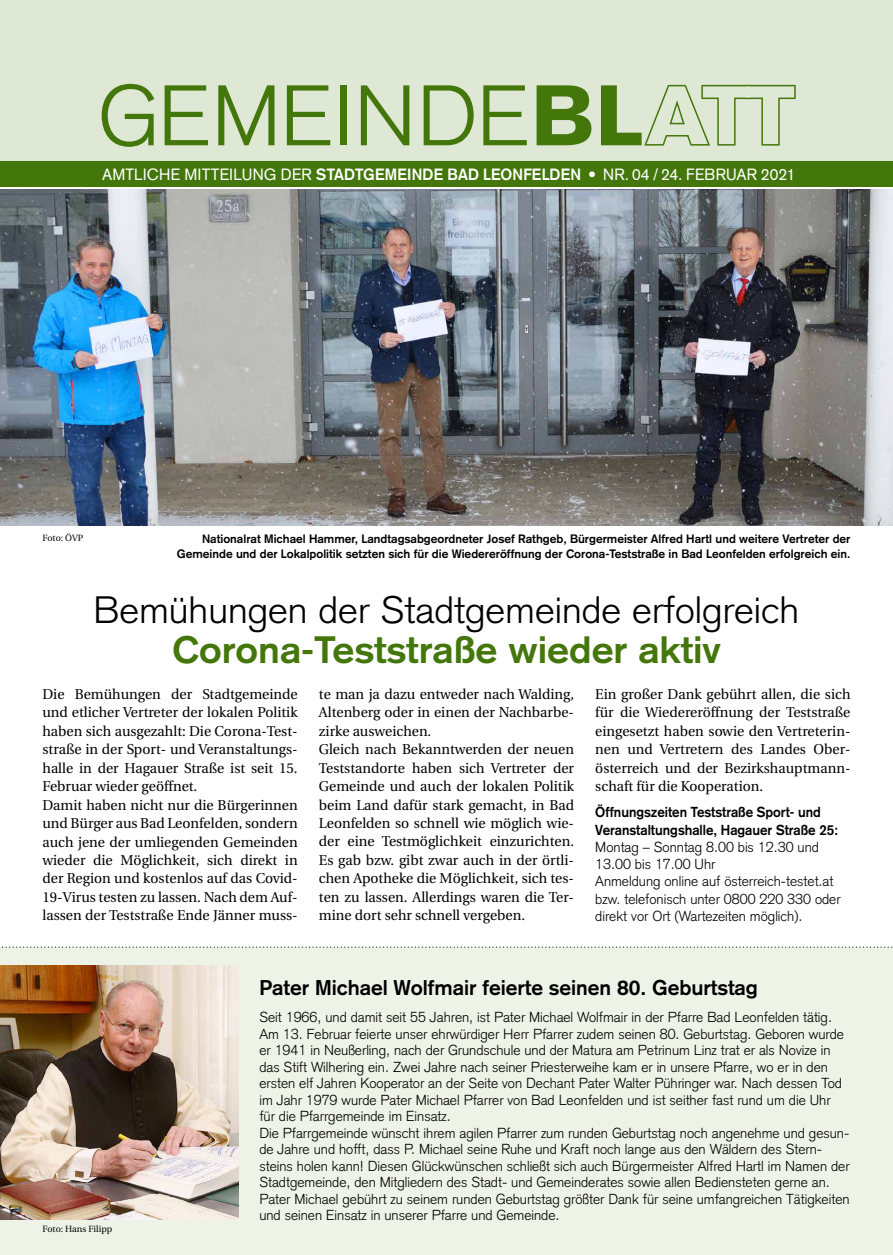
<style>
.page{position:relative;width:893px;height:1255px;background:#fff}
.page>*{position:absolute;margin:0;border:0;box-sizing:border-box;transform-origin:0 0}
.t1{font:300 84.15px "Basic Commercial LT";color:#44770b;scale:1.06 1}
.t2{font:300 37.5px "Basic Commercial LT";color:#000;scale:1.05 1}
.t3{font:700 37.5px "Basic Commercial LT";color:#44770b;scale:1.05 1}
.t4{font:700 21px "Basic Commercial LT";color:#000}
.t5{font:16.05px "Basic Commercial LT";letter-spacing:.01em;color:#fff}
.t6{font:300 14.25px/16.5px "Basic Commercial LT";color:#000}
.t7{font:14.25px/18.5px "Utopia";color:#000}
.t8{font:700 14.25px/17.2px "Basic Commercial LT";color:#000;scale:.94 1}
.t9{font:700 12px/15px "Basic Commercial LT";color:#000;text-align:right}
.t10{font:9px "Utopia";color:#000}
.s1{font-weight:900}
.s2{font-weight:900;font-size:81px}
.s3{font-weight:700}
</style>
<div class="page">
<div style="left:0;top:947px;width:893px;height:307px;background:#eef3e8"></div>
<div style="left:0;top:0;width:893px;height:162px;background:#dfe8d4"></div>
<div style="left:0;top:162px;width:893px;height:25px;background:#44770b"></div>
<svg style="left:2px;top:946px;width:891px;height:1px"></svg>
<img style="left:0;top:189px;width:893px;height:336px">
<img style="left:0;top:965px;width:238px;height:254px">
<h1 class="t1" style="left:98px;top:67px;width:659px">GEMEINDE<span class="s1">BL</span><span class="s2">ATT</span></h1>
<p class="t5" style="left:102px;top:165px;width:695px">AMTLICHE MITTEILUNG DER <span class="s3">STADTGEMEINDE BAD LEONFELDEN</span> • NR. 04 / 24. FEBRUAR 2021</p>
<p class="t10" style="left:43px;top:532px;width:42px">Foto: ÖVP</p>
<p class="t9" style="left:177px;top:531px;width:675px">Nationalrat Michael Hammer, Landtagsabgeordneter Josef Rathgeb, Bürgermeister Alfred Hartl und weitere Vertreter der<br>Gemeinde und der Lokalpolitik setzten sich für die Wiedereröffnung der Corona-Teststraße in Bad Leonfelden erfolgreich ein.</p>
<h2 class="t2" style="left:94px;top:587px;width:673px">Bemühungen der Stadtgemeinde erfolgreich</h2>
<h2 class="t3" style="left:172px;top:628px;width:524px">Corona-Teststraße wieder aktiv</h2>
<p class="t7" style="left:319px;top:685px;width:257px">te man ja dazu entweder nach Walding, Altenberg oder in einen der Nachbarbe&shy;zirke ausweichen.<br>Gleich nach Bekanntwerden der neuen Teststandorte haben sich Vertreter der Gemeinde und auch der lokalen Politik beim Land dafür stark gemacht, in Bad Leonfelden so schnell wie möglich wie&shy;der eine Testmöglichkeit einzurichten.<br>Es gab bzw. gibt zwar auch in der örtli&shy;chen Apotheke die Möglichkeit, sich tes&shy;ten zu lassen. Allerdings waren die Ter&shy;mine dort sehr schnell vergeben.</p>
<p class="t7" style="left:43px;top:685px;width:257px">Die Bemühungen der Stadtgemeinde und etlicher Vertreter der lokalen Politik haben sich ausgezahlt: Die Corona-Test&shy;straße in der Sport- und Veranstaltungs&shy;halle in der Hagauer Straße ist seit 15.<br>Februar wieder geöffnet.<br>Damit haben nicht nur die Bürgerinnen und Bürger aus Bad Leonfelden, sondern auch jene der umliegenden Gemeinden wieder die Möglichkeit, sich direkt in der Region und kostenlos auf das Covid-19-Virus testen zu lassen. Nach dem Auf&shy;lassen der Teststraße Ende Jänner muss-</p>
<p class="t7" style="left:595px;top:685px;width:257px;text-align:justify">Ein großer Dank gebührt allen, die sich für die Wiedereröffnung der Teststraße eingesetzt haben sowie den Vertreterin&shy;nen und Vertretern des Landes Ober&shy;österreich und der Bezirkshauptmann&shy;schaft für die Kooperation.</p>
<p class="t8" style="left:595px;top:803px;width:260px">Öffnungszeiten Teststraße Sport- und<br>Veranstaltungshalle, Hagauer Straße 25:</p>
<p class="t6" style="left:595px;top:838px;width:247px;line-height:17.2px">Montag – Sonntag 8.00 bis 12.30 und 13.00 bis 17.00 Uhr<br>Anmeldung online auf österreich-testet.at bzw. telefonisch unter 0800 220 330 oder direkt vor Ort (Wartezeiten möglich).</p>
<p class="t10" style="left:43px;top:1223px;width:71px">Foto: Hans Filipp</p>
<h3 class="t4" style="left:259px;top:975px;width:500px">Pater Michael Wolfmair feierte seinen 80. Geburtstag</h3>
<p class="t6" style="left:259px;top:1009px;width:592px">Seit 1966, und damit seit 55 Jahren, ist Pater Michael Wolfmair in der Pfarre Bad Leonfelden tätig.<br>Am 13. Februar feierte unser ehrwürdiger Herr Pfarrer zudem seinen 80. Geburtstag. Geboren wurde er 1941 in Neußerling, nach der Grundschule und der Matura am Petrinum Linz trat er als Novize in das Stift Wilhering ein. Zwei Jahre nach seiner Priesterweihe kam er in unsere Pfarre, wo er in den ersten elf Jahren Kooperator an der Seite von Dechant Pater Walter Pühringer war. Nach dessen Tod im Jahr 1979 wurde Pater Michael Pfarrer von Bad Leonfelden und ist seither fast rund um die Uhr für die Pfarrgemeinde im Einsatz.<br>Die Pfarrgemeinde wünscht ihrem agilen Pfarrer zum runden Geburtstag noch angenehme und gesun&shy;de Jahre und hofft, dass P. Michael seine Ruhe und Kraft noch lange aus den Wäldern des Stern&shy;steins holen kann! Diesen Glückwünschen schließt sich auch Bürgermeister Alfred Hartl im Namen der Stadtgemeinde, den Mitgliedern des Stadt- und Gemeinderates sowie allen Bediensteten gerne an.<br>Pater Michael gebührt zu seinem runden Geburtstag größter Dank für seine umfangreichen Tätigkeiten und seinen Einsatz in unserer Pfarre und Gemeinde.</p>
</div>
